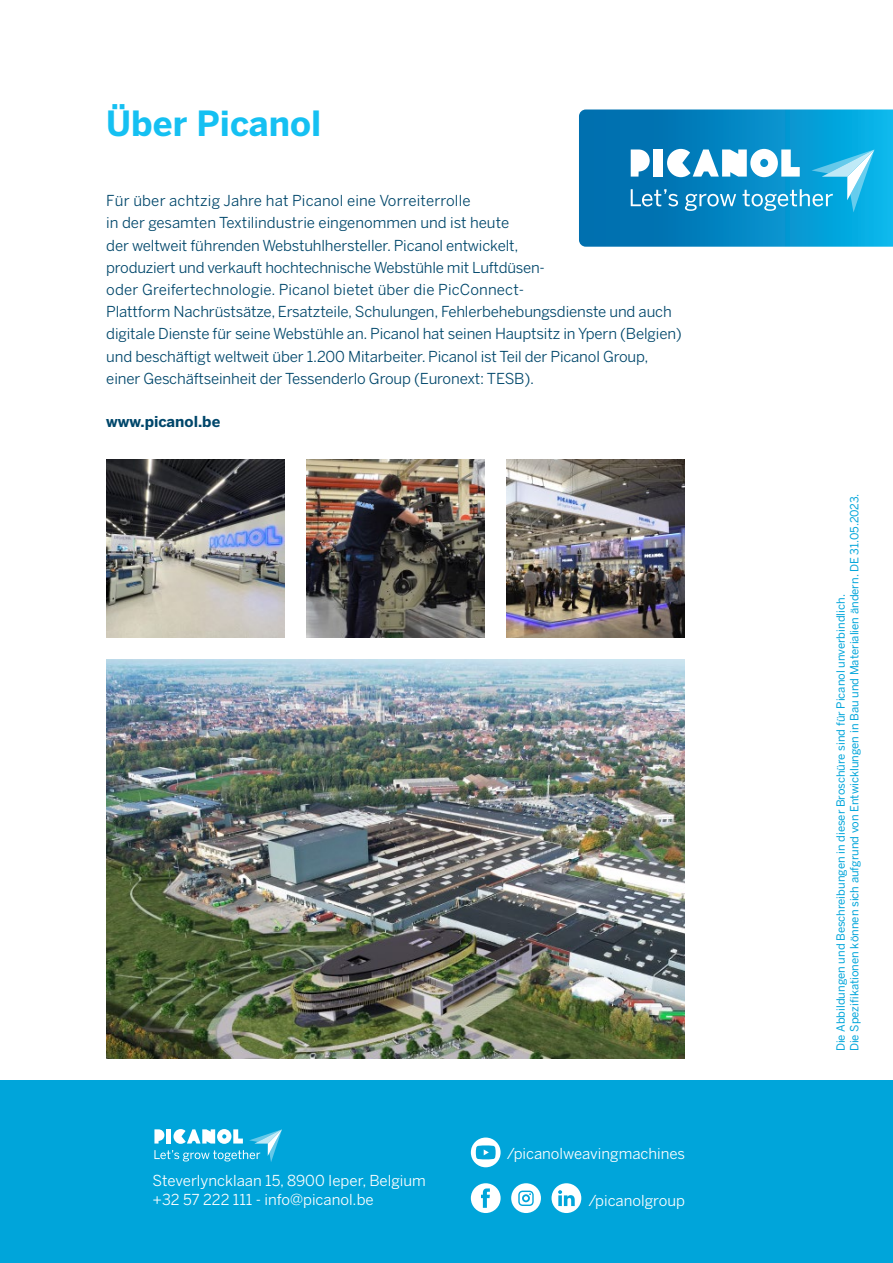
<style>
.page{position:relative;width:893px;height:1263px;background:#fff}
.page>*{position:absolute;margin:0;border:0;box-sizing:border-box;transform-origin:0 0}
.t1{font:700 34.5px "Benton Sans";color:#15c0f2}
.t2{font:15px/22.2px "Benton Sans";letter-spacing:-.01em;color:#00476b}
.t3{font:15px/19.5px "Benton Sans";color:#fff}
.t4{font:700 15px "Benton Sans";color:#00476b}
.t5{font:11.25px/13.5px "Benton Sans";color:#00a5da}
</style>
<div class="page">
<div style="left:0;top:1080px;width:893px;height:183px;background:#00a5da"></div>
<svg style="left:154px;top:1129px;width:128px;height:33px"></svg>
<svg style="left:471px;top:1183px;width:30px;height:30px"></svg>
<svg style="left:511px;top:1183px;width:30px;height:30px"></svg>
<svg style="left:551px;top:1183px;width:30px;height:30px"></svg>
<svg style="left:471px;top:1137px;width:30px;height:30px"></svg>
<svg style="left:579px;top:109px;width:314px;height:138px;background:#2098cd"></svg>
<img style="left:106px;top:659px;width:579px;height:400px">
<img style="left:106px;top:459px;width:179px;height:179px">
<img style="left:306px;top:459px;width:179px;height:179px">
<img style="left:506px;top:459px;width:179px;height:179px">
<h1 class="t1" style="left:106px;top:102px;width:216px">Über Picanol</h1>
<p class="t2" style="left:106px;top:190px;width:577px">Für über achtzig Jahre hat Picanol eine Vorreiterrolle<br>in der gesamten Textilindustrie eingenommen und ist heute<br>der weltweit führenden Webstuhlhersteller. Picanol entwickelt,<br>produziert und verkauft hochtechnische Webstühle mit Luftdüsen-<br>oder Greifertechnologie. Picanol bietet über die PicConnect-<br>Plattform Nachrüstsätze, Ersatzteile, Schulungen, Fehlerbehebungsdienste und auch digitale Dienste für seine Webstühle an. Picanol hat seinen Hauptsitz in Ypern (Belgien) und beschäftigt weltweit über 1.200 Mitarbeiter. Picanol ist Teil der Picanol Group, einer Geschäftseinheit der Tessenderlo Group (Euronext: TESB).</p>
<p class="t4" style="left:106px;top:412px;width:116px">www.picanol.be</p>
<p class="t3" style="left:153px;top:1170px;width:275px">Steverlyncklaan 15, 8900 Ieper, Belgium +32 57 222 111 - info@picanol.be</p>
<p class="t3" style="left:507px;top:1143px;width:180px">/picanolweavingmachines</p>
<p class="t3" style="left:588px;top:1190px;width:98px">/picanolgroup</p>
<p class="t5" style="left:834px;top:1051px;width:559px;rotate:-90deg">Die Abbildungen und Beschreibungen in dieser Broschüre sind für Picanol unverbindlich.<br>Die Spezifikationen können sich aufgrund von Entwicklungen in Bau und Materialien ändern. DE 31.05.2023.</p>
</div>
